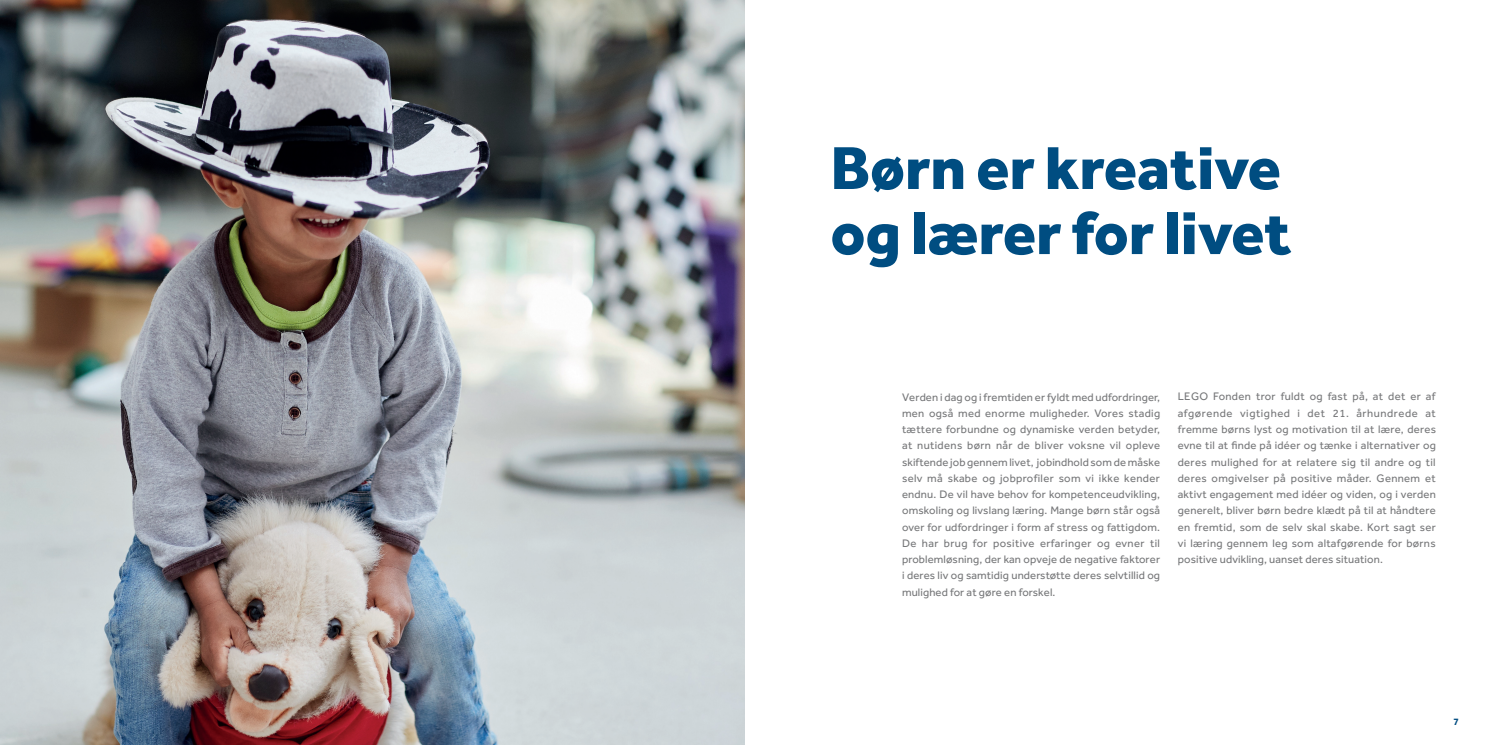
<style>
.page{position:relative;width:1489px;height:745px;background:#fff}
.page>*{position:absolute;margin:0;border:0;box-sizing:border-box;transform-origin:0 0}
.t1{font:800 62.5px/65px "Effra";color:#004d81}
.t2{font:11.25px/16.2px "Effra";letter-spacing:.01em;color:#767779;text-align:justify}
.t3{font:700 10px "Effra";color:#004d81}
</style>
<div class="page">
<img style="left:0;top:0;width:744px;height:744px">
<h1 class="t1" style="left:830px;top:134px;width:462px">Børn er kreative og lærer for livet</h1>
<p class="t2" style="left:902px;top:388px;width:260px">Verden i dag og i fremtiden er fyldt med udfordringer, men også med enorme muligheder. Vores stadig tættere forbundne og dynamiske verden betyder, at nutidens børn når de bliver voksne vil opleve skiftende job gennem livet, jobindhold som de måske selv må skabe og jobprofiler som vi ikke kender endnu. De vil have behov for kompetenceudvikling, omskoling og livslang læring. Mange børn står også over for udfordringer i form af stress og fattigdom.<br>De har brug for positive erfaringer og evner til problemløsning, der kan opveje de negative faktorer i deres liv og samtidig understøtte deres selvtillid og mulighed for at gøre en forskel.</p>
<p class="t2" style="left:1177px;top:388px;width:260px">LEGO Fonden tror fuldt og fast på, at det er af afgørende vigtighed i det 21. århundrede at fremme børns lyst og motivation til at lære, deres evne til at finde på idéer og tænke i alternativer og deres mulighed for at relatere sig til andre og til deres omgivelser på positive måder. Gennem et aktivt engagement med idéer og viden, og i verden generelt, bliver børn bedre klædt på til at håndtere en fremtid, som de selv skal skabe. Kort sagt ser vi læring gennem leg som altafgørende for børns positive udvikling, uanset deres situation.</p>
<p class="t3" style="left:1453px;top:715px;width:7px">7</p>
</div>
